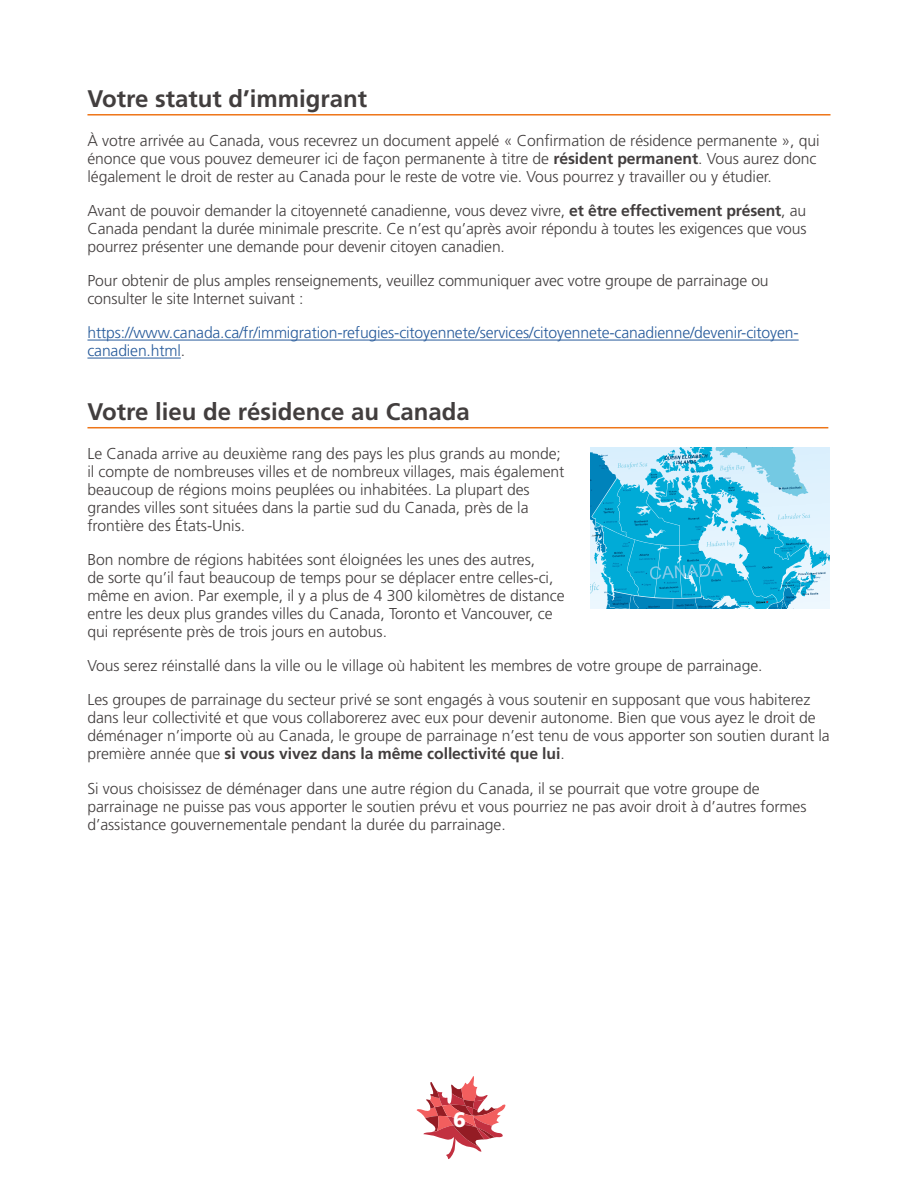
<style>
.page{position:relative;width:918px;height:1188px;background:#fff}
.page>*{position:absolute;margin:0;border:0;box-sizing:border-box;transform-origin:0 0}
.t1{font:700 24px "Frutiger";color:#423e3e}
.t2{font:900 21px "Frutiger";color:#fff}
.t3{font:300 15.75px/18px "Frutiger";letter-spacing:-.005em;color:#423e3e}
.t4{font:300 15.75px/18px "Frutiger";letter-spacing:-.01em;color:#275b9b}
.s1{font-weight:700}
.s2{color:#423e3e}
</style>
<div class="page">
<svg style="left:416px;top:1076px;width:90px;height:83px"></svg>
<hr style="left:87px;top:340px;width:712px;height:1px;background:#275b9b">
<hr style="left:87px;top:358px;width:94px;height:1px;background:#275b9b">
<hr style="left:87px;top:114px;width:744px;height:2px;background:#ee7518">
<hr style="left:87px;top:427px;width:741px;height:1px;background:#ee7518">
<svg style="left:591px;top:447px;width:239px;height:162px;background:#61c5e3"></svg>
<h1 class="t1" style="left:87px;top:85px;width:281px">Votre statut d’immigrant</h1>
<p class="t3" style="left:87px;top:131px;width:734px">À votre arrivée au Canada, vous recevrez un document appelé « Confirmation de résidence permanente », qui énonce que vous pouvez demeurer ici de façon permanente à titre de <span class="s1">résident permanent</span>. Vous aurez donc légalement le droit de rester au Canada pour le reste de votre vie. Vous pourrez y travailler ou y étudier.</p>
<p class="t3" style="left:87px;top:202px;width:721px;text-align:justify">Avant de pouvoir demander la citoyenneté canadienne, vous devez vivre, <span class="s1">et être effectivement présent</span>, au Canada pendant la durée minimale prescrite. Ce n’est qu’après avoir répondu à toutes les exigences que vous pourrez présenter une demande pour devenir citoyen canadien.</p>
<p class="t3" style="left:87px;top:272px;width:683px">Pour obtenir de plus amples renseignements, veuillez communiquer avec votre groupe de parrainage ou consulter le site Internet suivant :</p>
<p class="t4" style="left:87px;top:324px;width:713px">https://www.canada.ca/fr/immigration-refugies-citoyennete/services/citoyennete-canadienne/devenir-citoyen&shy;canadien.html<span class="s2">.</span></p>
<h1 class="t1" style="left:87px;top:398px;width:384px">Votre lieu de résidence au Canada</h1>
<p class="t3" style="left:87px;top:444px;width:479px">Le Canada arrive au deuxième rang des pays les plus grands au monde; il compte de nombreuses villes et de nombreux villages, mais également beaucoup de régions moins peuplées ou inhabitées. La plupart des grandes villes sont situées dans la partie sud du Canada, près de la frontière des États-Unis.</p>
<p class="t3" style="left:87px;top:551px;width:479px">Bon nombre de régions habitées sont éloignées les unes des autres,<br>de sorte qu’il faut beaucoup de temps pour se déplacer entre celles-ci, même en avion. Par exemple, il y a plus de 4 300 kilomètres de distance entre les deux plus grandes villes du Canada, Toronto et Vancouver, ce qui représente près de trois jours en autobus.</p>
<p class="t3" style="left:87px;top:649px;width:724px;line-height:34.2px">Vous serez réinstallé dans la ville ou le village où habitent les membres de votre groupe de parrainage.<br>Les groupes de parrainage du secteur privé se sont engagés à vous soutenir en supposant que vous habiterez</p>
<p class="t3" style="left:87px;top:709px;width:744px">dans leur collectivité et que vous collaborerez avec eux pour devenir autonome. Bien que vous ayez le droit de déménager n’importe où au Canada, le groupe de parrainage n’est tenu de vous apporter son soutien durant la première année que <span class="s1">si vous vivez dans la même collectivité que lui</span>.</p>
<p class="t3" style="left:87px;top:779px;width:721px">Si vous choisissez de déménager dans une autre région du Canada, il se pourrait que votre groupe de parrainage ne puisse pas vous apporter le soutien prévu et vous pourriez ne pas avoir droit à d’autres formes d’assistance gouvernementale pendant la durée du parrainage.</p>
<h2 class="t2" style="left:453px;top:1107px;width:14px">6</h2>
</div>
